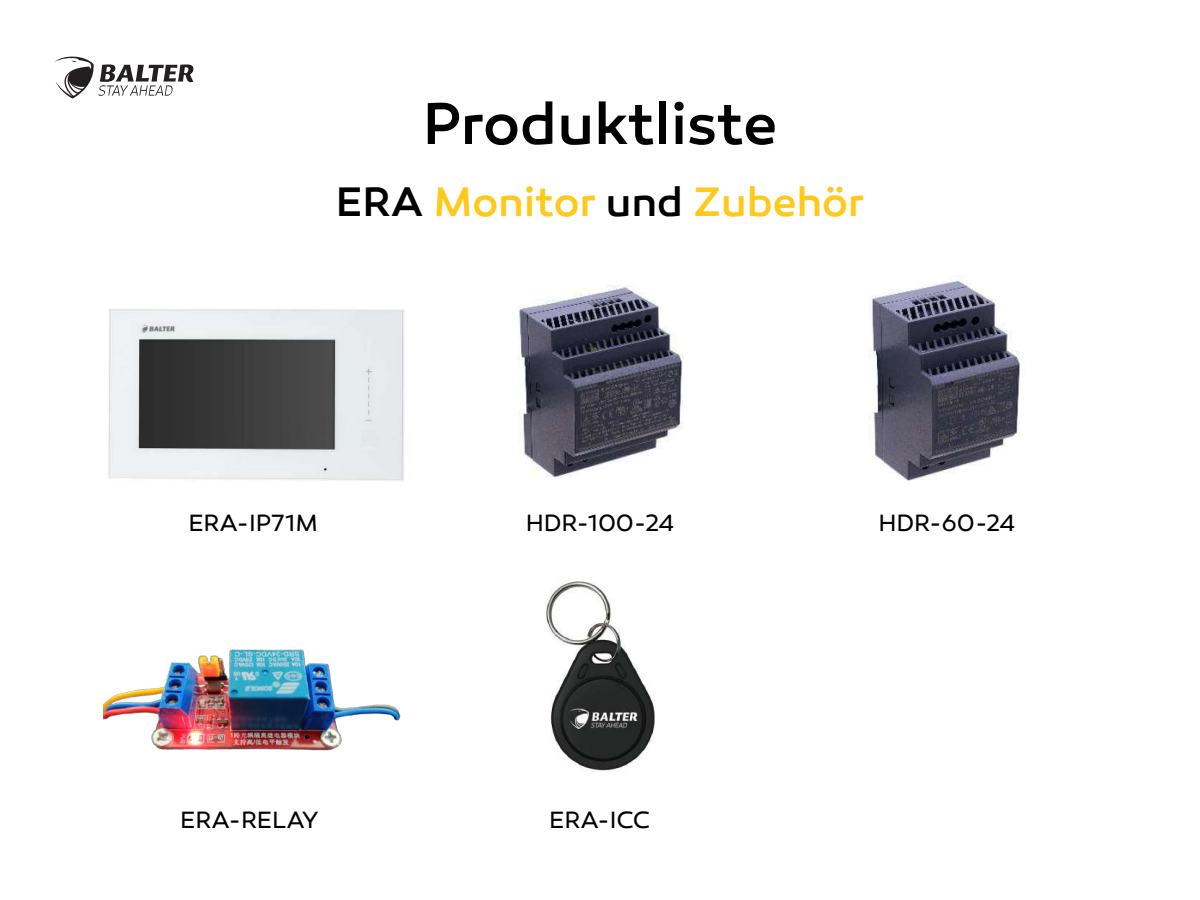
<style>
.page{position:relative;width:1200px;height:900px;background:#fff}
.page>*{position:absolute;margin:0;border:0;box-sizing:border-box;transform-origin:0 0}
.t1{font:500 60px "Canaro";letter-spacing:-.01em;color:#000}
.t2{font:500 42px "Canaro";color:#ffc91a}
.t3{font:24px "Canaro";color:#000}
.s1{color:#000}
</style>
<div class="page">
<svg style="left:54px;top:56px;width:139px;height:43px"></svg>
<img style="left:518px;top:285px;width:165px;height:193px">
<img style="left:108px;top:308px;width:297px;height:174px">
<img style="left:545px;top:581px;width:110px;height:190px">
<img style="left:104px;top:649px;width:297px;height:102px">
<img style="left:869px;top:276px;width:152px;height:205px">
<h1 class="t1" style="left:423px;top:88px;width:356px">Produktliste</h1>
<h2 class="t2" style="left:336px;top:177px;width:530px"><span class="s1">ERA</span> Monitor <span class="s1">und</span> Zubehör</h2>
<p class="t3" style="left:188px;top:509px;width:131px">ERA-IP71M</p>
<p class="t3" style="left:878px;top:509px;width:139px">HDR-60-24</p>
<p class="t3" style="left:526px;top:509px;width:150px">HDR-100-24</p>
<p class="t3" style="left:180px;top:806px;width:140px">ERA-RELAY</p>
<p class="t3" style="left:549px;top:806px;width:103px">ERA-ICC</p>
</div>
